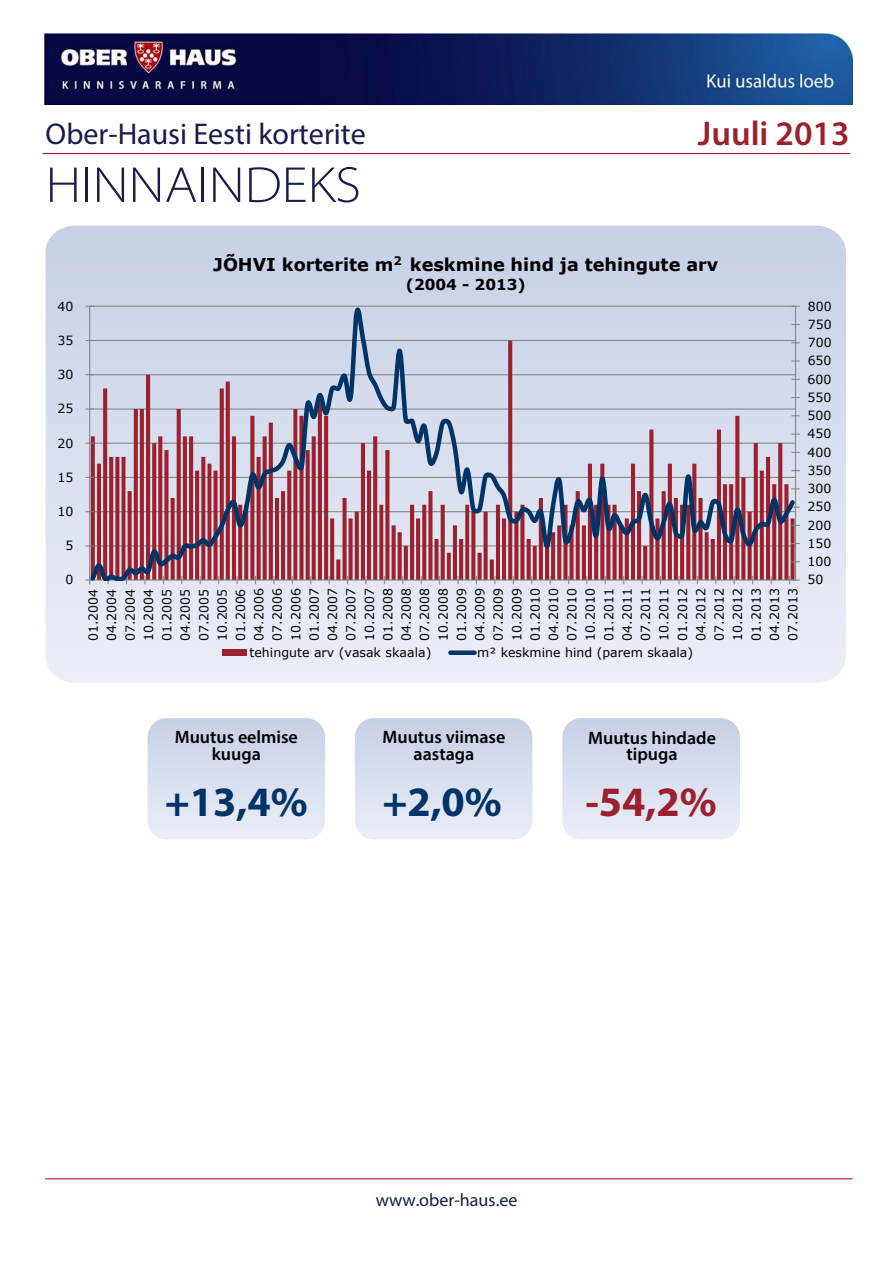
<style>
.page{position:relative;width:893px;height:1263px;background:#fff}
.page>*{position:absolute;margin:0;border:0;box-sizing:border-box;transform-origin:0 0}
.t1{font:300 semi-expanded 51px "Myriad Pro";color:#171c49}
.t2{font:700 42px "Myriad Pro";color:#036}
.t3{font:700 42px "Myriad Pro";color:#9b212e}
.t4{font:600 34.5px "Myriad Pro";color:#9b212e}
.t5{font:30px "Myriad Pro";color:#171c49}
.t6{font:600 18px/16.5px "Myriad Pro";color:#000;text-align:center}
.t7{font:18px "Myriad Pro";color:#171c49}
.t8{font:700 17.7px "Verdana";color:#000}
.t9{font:700 15.15px "Verdana";color:#000}
.t10{font:12.6px/18.5px "Verdana";color:#000;text-align:justify}
</style>
<div class="page">
<hr style="left:45px;top:1178px;width:807px;height:1px;background:#9b212e">
<img style="left:44px;top:34px;width:808px;height:70px">
<img style="left:46px;top:226px;width:799px;height:457px">
<hr style="left:43px;top:153px;width:806px;height:1px;background:#9b212e">
<img style="left:562px;top:718px;width:178px;height:122px">
<img style="left:147px;top:718px;width:178px;height:122px">
<hr style="left:89px;top:306px;width:1px;height:274px;background:#868686">
<svg style="left:789px;top:576px;width:10px;height:8px"></svg>
<svg style="left:86px;top:576px;width:8px;height:8px"></svg>
<svg style="left:90px;top:306px;width:706px;height:275px;background:#baa7b8"></svg>
<div style="left:223px;top:649px;width:24px;height:7px;background:#9b212e"></div>
<div style="left:450px;top:650px;width:24px;height:5px;background:#036"></div>
<h3 class="t5" style="left:46px;top:116px;width:322px">Ober-Hausi Eesti korterite</h3>
<h1 class="t1" style="left:46px;top:154px;width:317px">HINNAINDEKS</h1>
<h3 class="t4" style="left:698px;top:121px;width:153px">Juuli 2013</h3>
<p class="t10" style="left:58px;top:298px;width:17px">40</p>
<p class="t10" style="left:58px;top:332px;width:17px">35</p>
<p class="t10" style="left:58px;top:366px;width:17px">30</p>
<p class="t10" style="left:58px;top:401px;width:17px">25</p>
<p class="t10" style="left:58px;top:435px;width:17px">20</p>
<p class="t10" style="left:58px;top:469px;width:17px">15</p>
<p class="t10" style="left:58px;top:503px;width:17px">10</p>
<p class="t10" style="left:66px;top:538px;width:9px">5</p>
<p class="t10" style="left:66px;top:572px;width:9px">0</p>
<h3 class="t8" style="left:213px;top:257px;width:506px">JÕHVI korterite m<sup>2</sup> keskmine hind ja tehingute arv</h3>
<p class="t9" style="left:406px;top:278px;width:121px">(2004 - 2013)</p>
<p class="t10" style="left:85px;top:641px;width:54px;rotate:-90deg">01.2004<br>04.2004<br>07.2004<br>10.2004<br>01.2005<br>04.2005<br>07.2005<br>10.2005<br>01.2006<br>04.2006<br>07.2006<br>10.2006<br>01.2007<br>04.2007<br>07.2007<br>10.2007<br>01.2008<br>04.2008<br>07.2008<br>10.2008<br>01.2009<br>04.2009<br>07.2009<br>10.2009<br>01.2010<br>04.2010<br>07.2010<br>10.2010<br>01.2011<br>04.2011<br>07.2011<br>10.2011<br>01.2012<br>04.2012<br>07.2012<br>10.2012<br>01.2013<br>04.2013<br>07.2013</p>
<p class="t10" style="left:249px;top:644px;width:183px">tehingute arv (vasak skaala)</p>
<p class="t10" style="left:477px;top:644px;width:217px">m² keskmine hind (parem skaala)</p>
<p class="t10" style="left:807px;top:298px;width:25px">800</p>
<p class="t10" style="left:807px;top:316px;width:25px">750</p>
<p class="t10" style="left:807px;top:334px;width:25px">700</p>
<p class="t10" style="left:807px;top:353px;width:25px">650</p>
<p class="t10" style="left:807px;top:371px;width:25px">600</p>
<p class="t10" style="left:807px;top:389px;width:25px">550</p>
<p class="t10" style="left:807px;top:407px;width:25px">500</p>
<p class="t10" style="left:807px;top:426px;width:25px">450</p>
<p class="t10" style="left:807px;top:444px;width:25px">400</p>
<p class="t10" style="left:807px;top:462px;width:25px">350</p>
<p class="t10" style="left:807px;top:480px;width:25px">300</p>
<p class="t10" style="left:807px;top:499px;width:25px">250</p>
<p class="t10" style="left:807px;top:517px;width:25px">200</p>
<p class="t10" style="left:807px;top:535px;width:25px">150</p>
<p class="t10" style="left:807px;top:554px;width:25px">100</p>
<p class="t10" style="left:807px;top:572px;width:17px">50</p>
<h3 class="t6" style="left:175px;top:730px;width:125px">Muutus eelmise kuuga</h3>
<h3 class="t6" style="left:382px;top:730px;width:124px">Muutus viimase aastaga</h3>
<h3 class="t6" style="left:588px;top:731px;width:129px">Muutus hindade tipuga</h3>
<h2 class="t2" style="left:165px;top:786px;width:144px">+13,4%</h2>
<h2 class="t2" style="left:382px;top:786px;width:121px">+2,0%</h2>
<h2 class="t3" style="left:585px;top:786px;width:133px">-54,2%</h2>
<h3 class="t7" style="left:376px;top:1189px;width:143px">www.ober-haus.ee</h3>
</div>
